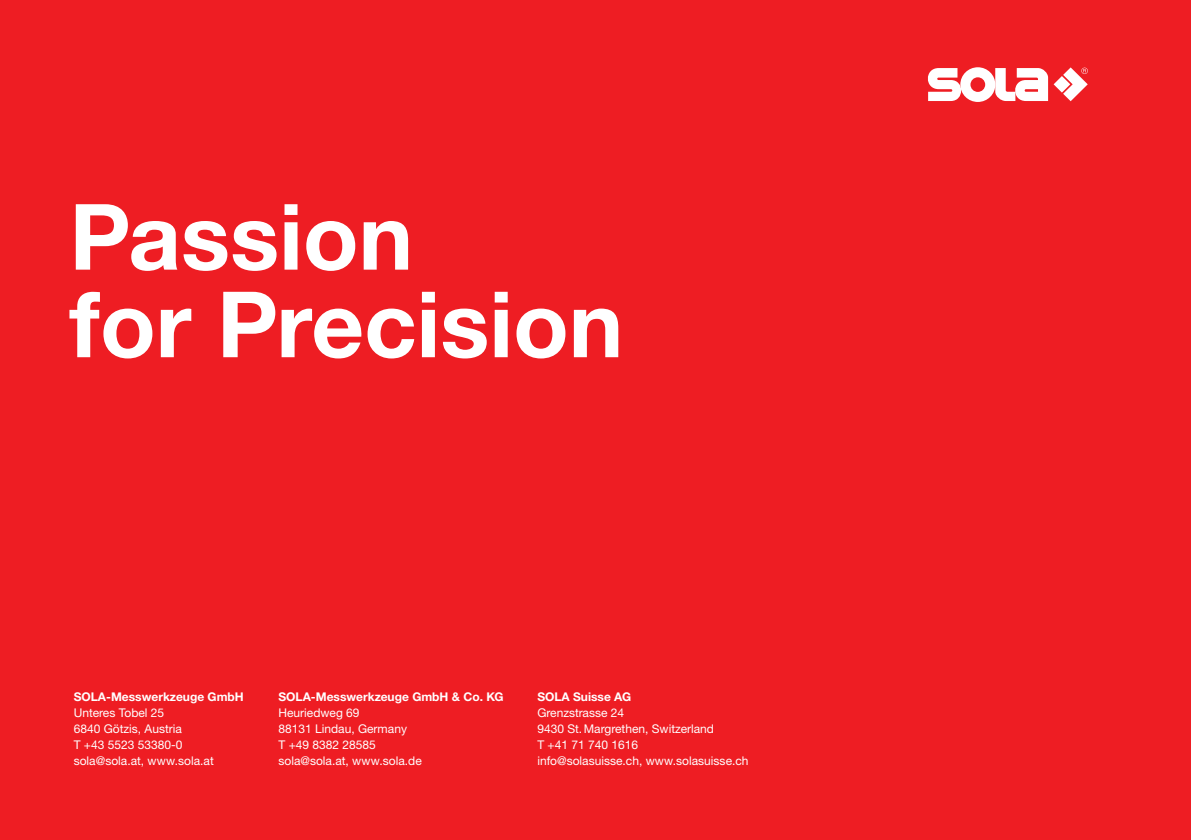
<style>
.page{position:relative;width:1191px;height:840px;background:#fff}
.page>*{position:absolute;margin:0;border:0;box-sizing:border-box;transform-origin:0 0}
.t1{font:700 91.6px/87.4px "Helvetica Neue LTW1 G";color:#fff}
.t2{font:12px/16px "Helvetica Neue LTW1 G";color:#fff}
.t3{font:700 12px "Helvetica Neue LTW1 G";color:#fff}
</style>
<div class="page">
<div style="left:0;top:0;width:1191px;height:839px;background:#ee1d23"></div>
<svg style="left:927px;top:67px;width:160px;height:35px"></svg>
<h1 class="t1" style="left:69px;top:192px;width:555px">Passion<br>for Precision</h1>
<p class="t3" style="left:74px;top:688px;width:172px">SOLA-Messwerkzeuge GmbH</p>
<p class="t2" style="left:74px;top:704px;width:142px">Unteres Tobel 25<br>6840 Götzis, Austria<br>T +43 5523 53380-0 sola@sola.at, www.sola.at</p>
<p class="t3" style="left:278px;top:688px;width:227px">SOLA-Messwerkzeuge GmbH &amp; Co. KG</p>
<p class="t2" style="left:278px;top:704px;width:145px">Heuriedweg 69<br>88131 Lindau, Germany<br>T +49 8382 28585 sola@sola.at, www.sola.de</p>
<p class="t3" style="left:537px;top:688px;width:96px">SOLA Suisse AG</p>
<p class="t2" style="left:537px;top:704px;width:213px">Grenzstrasse 24<br>9430 St.Margrethen, Switzerland<br>T +41 71 740 1616<br>info@solasuisse.ch, www.solasuisse.ch</p>
</div>
